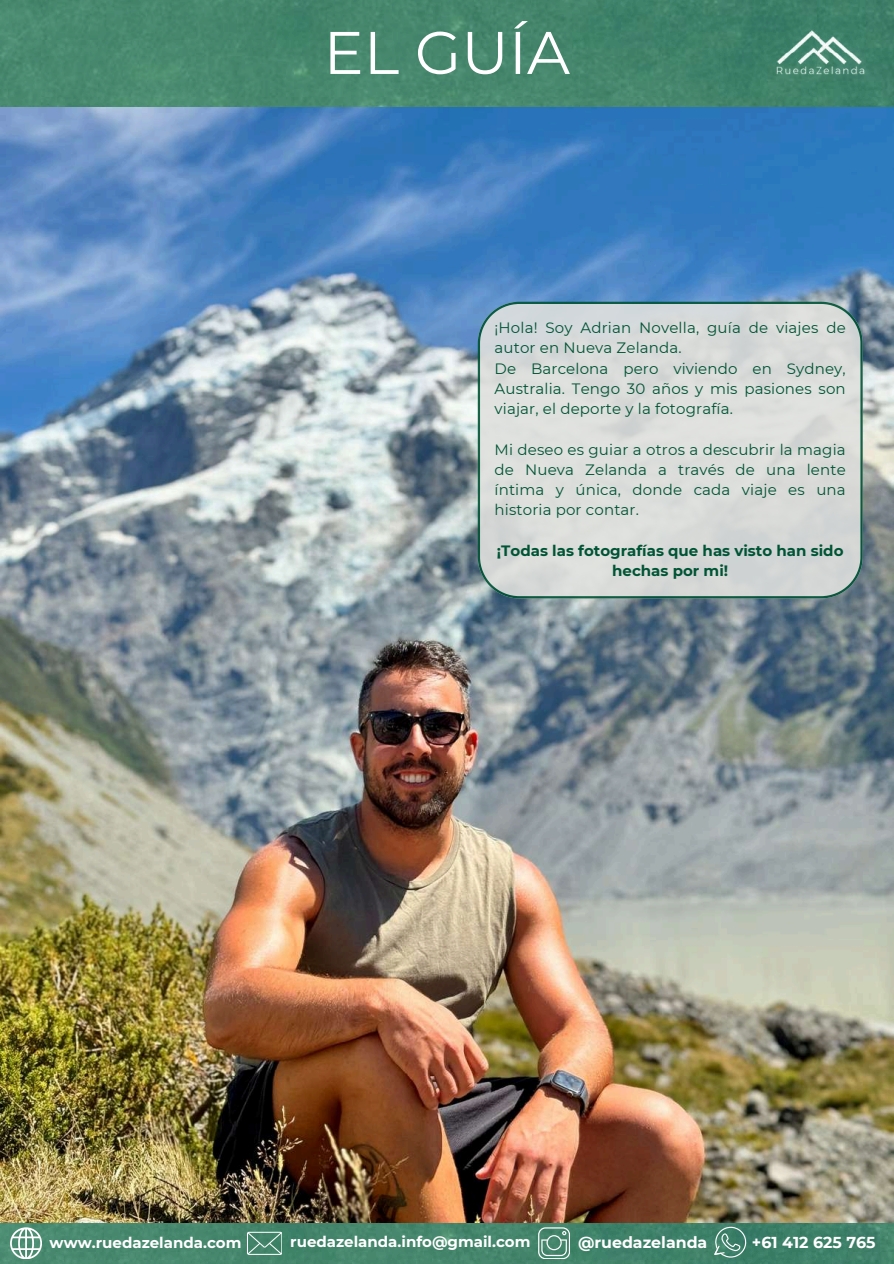
<style>
.page{position:relative;width:894px;height:1264px;background:#fff}
.page>*{position:absolute;margin:0;border:0;box-sizing:border-box;transform-origin:0 0}
.t1{font:60px "Montserrat";color:#fff}
.t2{font:700 15.75px "Montserrat";color:#fff}
.t3{font:15px/20.2px "Montserrat";letter-spacing:.01em;color:#005436}
.t4{font:700 15px/20.2px "Montserrat";color:#005436;text-align:center}
.t5{font:700 15px "Montserrat";color:#fff}
</style>
<div class="page">
<img style="left:0;top:0;width:893px;height:1263px">
<img style="left:446px;top:107px;width:447px;height:1115px">
<svg style="left:477px;top:302px;width:385px;height:296px;background:#d3d7d6"></svg>
<img style="left:766px;top:0;width:107px;height:107px">
<svg style="left:10px;top:1227px;width:32px;height:31px"></svg>
<svg style="left:538px;top:1227px;width:31px;height:31px"></svg>
<svg style="left:247px;top:1231px;width:35px;height:23px"></svg>
<svg style="left:714px;top:1226px;width:32px;height:31px"></svg>
<h1 class="t1" style="left:323px;top:16px;width:248px">EL GUÍA</h1>
<p class="t3" style="left:494px;top:317px;width:352px">¡Hola! Soy Adrian Novella, guía de viajes de autor en Nueva Zelanda.<br>De Barcelona pero viviendo en Sydney, Australia. Tengo 30 años y mis pasiones son viajar, el deporte y la fotografía.</p>
<p class="t3" style="left:494px;top:439px;width:352px;text-align:justify">Mi deseo es guiar a otros a descubrir la magia de Nueva Zelanda a través de una lente íntima y única, donde cada viaje es una historia por contar.</p>
<p class="t4" style="left:497px;top:540px;width:348px">¡Todas las fotografías que has visto han sido hechas por mi!</p>
<p class="t5" style="left:50px;top:1233px;width:193px">www.ruedazelanda.com</p>
<p class="t5" style="left:290px;top:1232px;width:241px">ruedazelanda.info@gmail.com</p>
<p class="t2" style="left:578px;top:1232px;width:131px">@ruedazelanda</p>
<p class="t2" style="left:751px;top:1232px;width:125px">+61 412 625 765</p>
</div>
